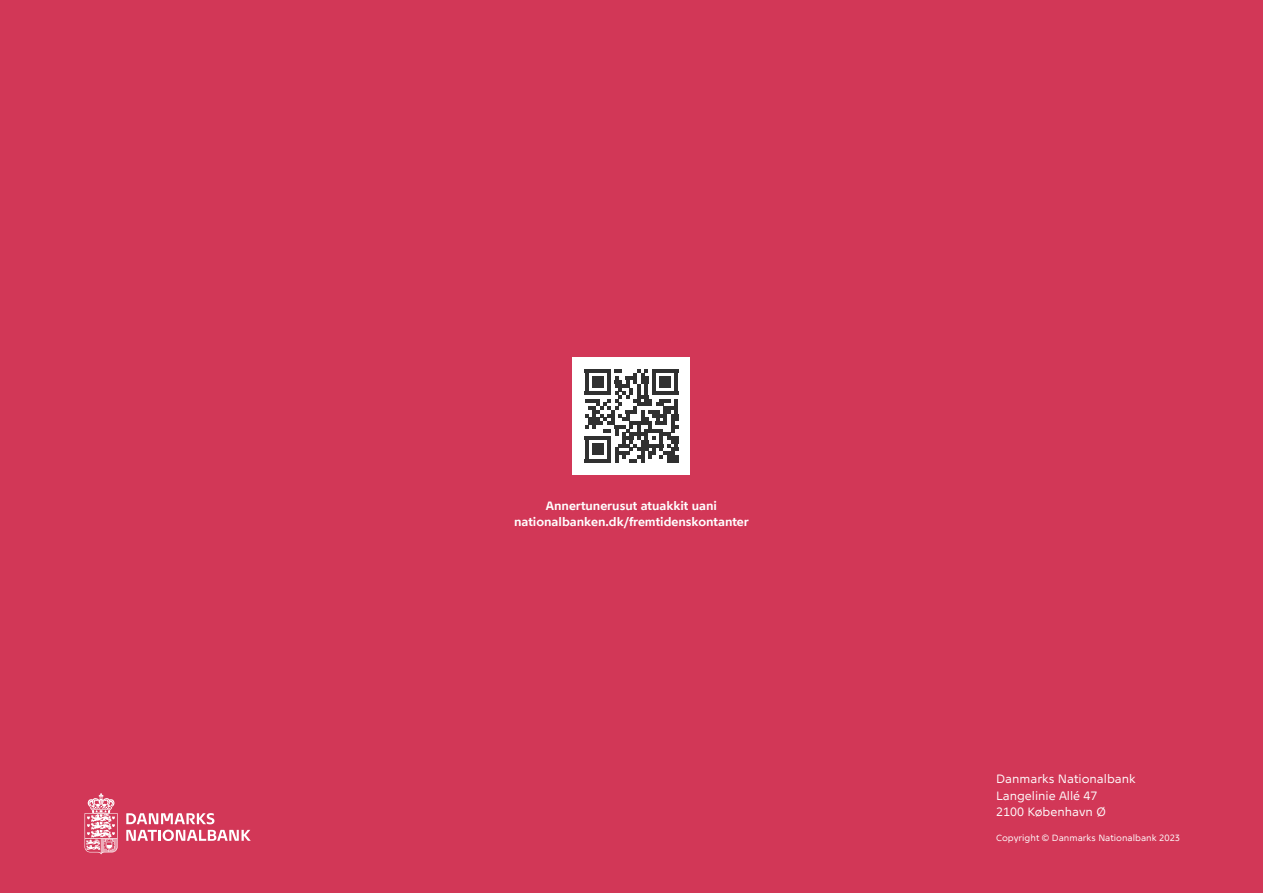
<style>
.page{position:relative;width:1263px;height:893px;background:#d23757}
.page>*{position:absolute;margin:0;border:0;box-sizing:border-box;transform-origin:0 0}
.Brød{font:700 12px/16.5px "Nationalbank";color:#fff;text-align:center}
.AR_Brød{font:12px/16.5px "Nationalbank";color:#fff}
.t1{font:9px "Nationalbank";color:#fff}
</style>
<div class="page">
<svg style="left:126px;top:813px;width:88px;height:11px"></svg>
<svg style="left:126px;top:830px;width:125px;height:11px"></svg>
<svg style="left:85px;top:793px;width:33px;height:61px"></svg>
<div style="left:573px;top:357px;width:117px;height:117px;background:#fff"></div>
<svg style="left:585px;top:369px;width:93px;height:94px"></svg>
<hr style="left:585px;top:459px;width:26px;height:4px;background:#303030">
<div style="left:592px;top:444px;width:11px;height:11px;background:#303030"></div>
<p class="Brød" style="left:514px;top:497px;width:236px">Annertunerusut atuakkit uani nationalbanken.dk/fremtidenskontanter</p>
<p class="AR_Brød" style="left:996px;top:771px;width:141px">Danmarks Nationalbank<br>Langelinie Allé 47<br>2100 København Ø</p>
<p class="t1" style="left:996px;top:832px;width:185px">Copyright © Danmarks Nationalbank 2023</p>
</div>
